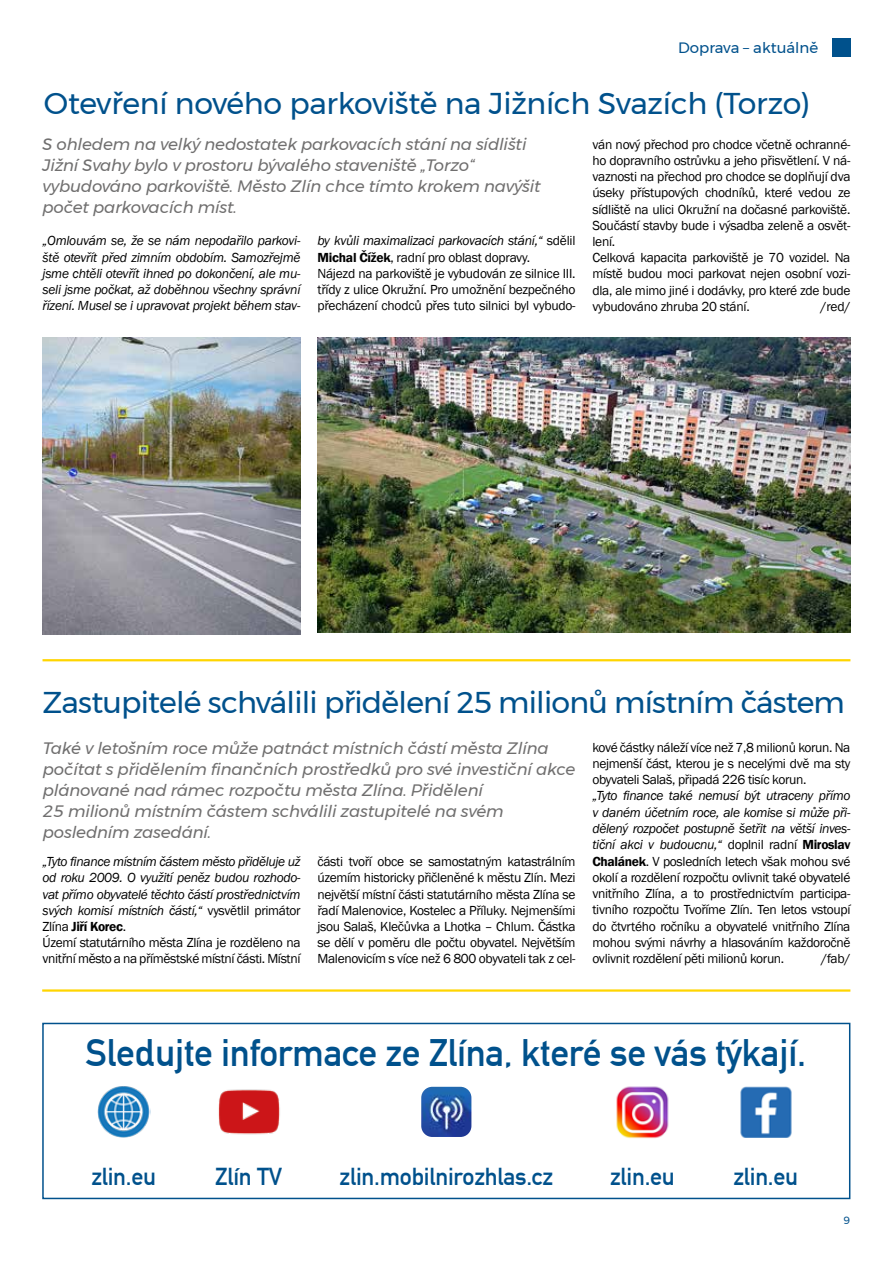
<style>
.page{position:relative;width:893px;height:1263px;background:#fff}
.page>*{position:absolute;margin:0;border:0;box-sizing:border-box;transform-origin:0 0}
.t1{font:37.5px "Norma Zlin Hxx CE";letter-spacing:-.01em;color:#00518c}
.t2{font:30px "Montserrat";letter-spacing:-.025em;color:#00518c}
.t3{font:24px "Norma Zlin Hxx CE";letter-spacing:-.01em;color:#00518c}
.t4{font:italic 16.5px/21px "Montserrat";letter-spacing:-.01em;color:#706f6f}
.t5{font:15px "Montserrat";color:#00518c}
.t6{font:13.5px/16.2px "Franklin Gothic";letter-spacing:-.02em;color:#000}
.t7{font:italic 13.5px/16.2px "Franklin Gothic";letter-spacing:-.025em;color:#000;text-align:justify}
.t8{font:13.5px "MMZ text Book Bold";letter-spacing:-.025em;color:#000}
.t9{font:10.5px "Montserrat";color:#00518c}
.s1{font-style:italic}
.s2{font-family:"MMZ text Book Bold"}
.s3{font-style:normal}
.s4{font-family:"Franklin Gothic"}
</style>
<div class="page">
<svg style="left:832px;top:38px;width:18px;height:19px"></svg>
<hr style="left:43px;top:659px;width:807px;height:2px;background:#ffd500">
<img style="left:317px;top:337px;width:533px;height:295px">
<img style="left:43px;top:337px;width:257px;height:297px">
<hr style="left:42px;top:989px;width:808px;height:3px;background:#ffd500">
<div style="left:42px;top:1023px;width:808px;height:176px;border:2px solid #00518c"></div>
<img style="left:218px;top:1089px;width:62px;height:46px">
<img style="left:421px;top:1087px;width:50px;height:50px">
<img style="left:740px;top:1086px;width:52px;height:51px">
<img style="left:616px;top:1086px;width:53px;height:53px">
<img style="left:96px;top:1084px;width:55px;height:55px;border-radius:27px">
<p class="t5" style="left:678px;top:37px;width:141px">Doprava – aktuálně</p>
<h2 class="t2" style="left:44px;top:81px;width:768px">Otevření nového parkoviště na Jižních Svazích (Torzo)</h2>
<p class="t6" style="left:592px;top:136px;width:260px">ván nový přechod pro chodce včetně ochranné&shy;ho dopravního ostrůvku a jeho přisvětlení. V ná&shy;vaznosti na přechod pro chodce se doplňují dva úseky přístupových chodníků, které vedou ze sídliště na ulici Okružní na dočasné parkoviště.<br>Součástí stavby bude i výsadba zeleně a osvět&shy;lení.<br>Celková kapacita parkoviště je 70 vozidel. Na místě budou moci parkovat nejen osobní vozi&shy;dla, ale mimo jiné i dodávky, pro které zde bude vybudováno zhruba 20 stání.</p>
<p class="t4" style="left:43px;top:133px;width:500px">S ohledem na velký nedostatek parkovacích stání na sídlišti Jižní Svahy bylo v prostoru bývalého staveniště „Torzo“ vybudováno parkoviště. Město Zlín chce tímto krokem navýšit počet parkovacích míst.</p>
<p class="t7" style="left:43px;top:233px;width:259px">„Omlouvám se, že se nám nepodařilo parkovi&shy;ště otevřít před zimním obdobím. Samozřejmě jsme chtěli otevřít ihned po dokončení, ale mu&shy;seli jsme počkat, až doběhnou všechny správní řízení. Musel se i upravovat projekt během stav-</p>
<p class="t6" style="left:317px;top:233px;width:259px"><span class="s1">by kvůli maximalizaci parkovacích stání,“</span> sdělil <span class="s2">Michal Čížek</span>, radní pro oblast dopravy.<br>Nájezd na parkoviště je vybudován ze silnice III. třídy z ulice Okružní. Pro umožnění bezpečného přecházení chodců přes tuto silnici byl vybudo-</p>
<p class="t6" style="left:820px;top:298px;width:31px">/red/</p>
<h2 class="t2" style="left:43px;top:679px;width:804px">Zastupitelé schválili přidělení 25 milionů místním částem</h2>
<p class="t4" style="left:43px;top:737px;width:534px">Také v letošním roce může patnáct místních částí města Zlína počítat s přidělením finančních prostředků pro své investiční akce plánované nad rámec rozpočtu města Zlína. Přidělení<br>25 milionů místním částem schválili zastupitelé na svém posledním zasedání.</p>
<p class="t7" style="left:43px;top:854px;width:259px">„Tyto finance místním částem město přiděluje už od roku 2009. O využití peněz budou rozhodo&shy;vat přímo obyvatelé těchto částí prostřednictvím svých komisí místních částí,“ <span class="s3">vysvětlil primátor</span></p>
<p class="t8" style="left:43px;top:918px;width:85px"><span class="s4">Zlína</span> Jiří Korec<span class="s4">.</span></p>
<p class="t6" style="left:43px;top:935px;width:259px">Území statutárního města Zlína je rozděleno na vnitřní město a na příměstské místní části. Místní</p>
<p class="t6" style="left:592px;top:739px;width:259px;text-align:justify">kové částky náleží více než 7,8 milionů korun. Na nejmenší část, kterou je s necelými dvě ma sty obyvateli Salaš, připadá 226 tisíc korun.</p>
<p class="t6" style="left:592px;top:788px;width:259px;text-align:justify"><span class="s1">„Tyto finance také nemusí být utraceny přímo v daném účetním roce, ale komise si může při&shy;dělený rozpočet postupně šetřit na větší inves&shy;tiční akci v budoucnu,“</span> doplnil radní <span class="s2">Miroslav Chalánek</span>. V posledních letech však mohou své okolí a rozdělení rozpočtu ovlivnit také obyvatelé vnitřního Zlína, a to prostřednictvím participa&shy;tivního rozpočtu Tvoříme Zlín. Ten letos vstoupí do čtvrtého ročníku a obyvatelé vnitřního Zlína mohou svými návrhy a hlasováním každoročně ovlivnit rozdělení pěti milionů korun.</p>
<p class="t6" style="left:317px;top:854px;width:260px;text-align:justify">části tvoří obce se samostatným katastrálním územím historicky přičleněné k městu Zlín. Mezi největší místní části statutárního města Zlína se řadí Malenovice, Kostelec a Příluky. Nejmenšími jsou Salaš, Klečůvka a Lhotka – Chlum. Částka se dělí v poměru dle počtu obyvatel. Největším Malenovicím s více než 6 800 obyvateli tak z cel-</p>
<p class="t6" style="left:821px;top:951px;width:31px">/fab/</p>
<h1 class="t1" style="left:86px;top:1031px;width:722px">Sledujte informace ze Zlína, které se vás týkají.</h1>
<h3 class="t3" style="left:91px;top:1163px;width:66px">zlin.eu</h3>
<h3 class="t3" style="left:215px;top:1163px;width:68px">Zlín TV</h3>
<h3 class="t3" style="left:340px;top:1163px;width:215px">zlin.mobilnirozhlas.cz</h3>
<h3 class="t3" style="left:610px;top:1163px;width:66px">zlin.eu</h3>
<h3 class="t3" style="left:733px;top:1163px;width:66px">zlin.eu</h3>
<p class="t9" style="left:843px;top:1212px;width:8px">9</p>
</div>
